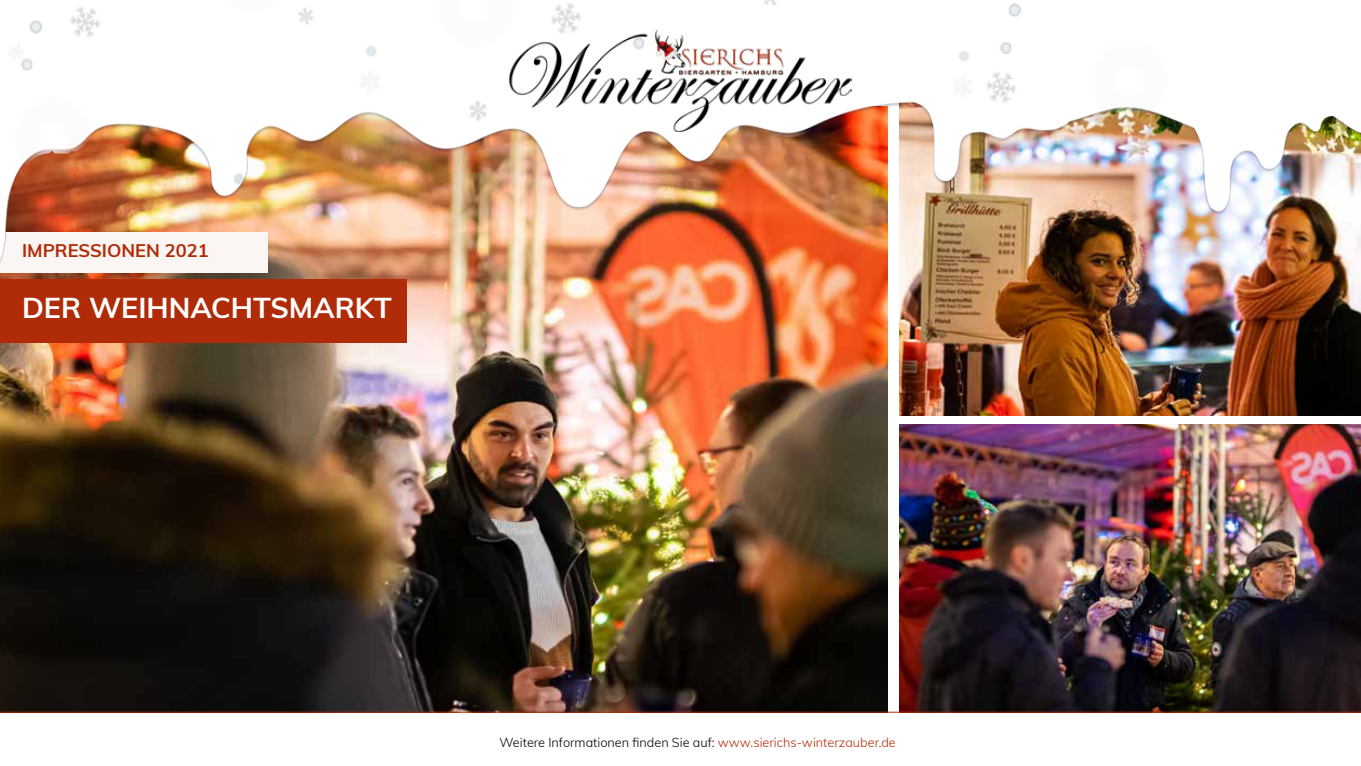
<style>
.page{position:relative;width:1361px;height:766px;background:#fff}
.page>*{position:absolute;margin:0;border:0;box-sizing:border-box;transform-origin:0 0}
.t1{font:700 28.65px "Muli";color:#fff}
.t2{font:700 18.3px "Muli";color:#b02c08}
.t3{font:300 12.75px "Muli";color:#000}
.s1{color:#b02c08}
</style>
<div class="page">
<img style="left:0;top:269px;width:888px;height:442px">
<img style="left:899px;top:424px;width:462px;height:287px">
<hr style="left:0;top:711px;width:1361px;height:1px;background:#b02c08">
<div style="left:0;top:279px;width:407px;height:63px;background:#b02c08"></div>
<div style="left:0;top:232px;width:267px;height:40px;background:#fbf5f3"></div>
<img style="left:899px;top:269px;width:462px;height:147px">
<img style="left:0;top:0;width:1361px;height:269px">
<img style="left:509px;top:29px;width:342px;height:102px">
<h2 class="t2" style="left:22px;top:237px;width:188px">IMPRESSIONEN 2021</h2>
<h1 class="t1" style="left:22px;top:287px;width:371px">DER WEIHNACHTSMARKT</h1>
<p class="t3" style="left:499px;top:732px;width:398px">Weitere Informationen finden Sie auf: <span class="s1">www.sierichs-winterzauber.de</span></p>
</div>
